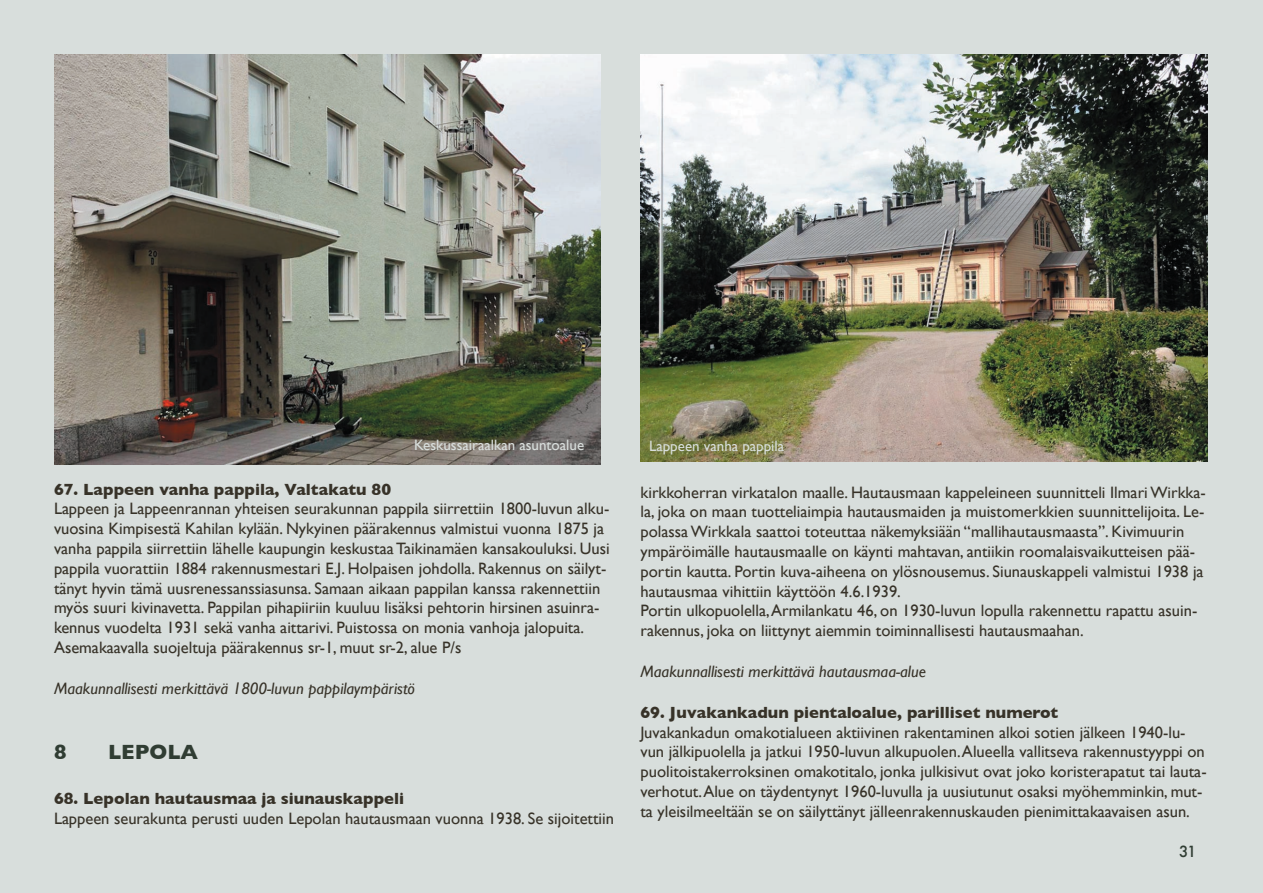
<style>
.page{position:relative;width:1263px;height:893px;background:#d8dedc}
.page>*{position:absolute;margin:0;border:0;box-sizing:border-box;transform-origin:0 0}
.t1{font:700 21px "Gill Sans";color:#303d33}
.t2{font:16.5px/19.8px "Gill Sans";color:#373228}
.t3{font:700 16.5px "Gill Sans";color:#373228}
.t4{font:italic 16.5px "Gill Sans";color:#373228}
.t5{font:15px "Gill Sans";color:#d8dedc}
.t6{font:500 15px "Futura";color:#303d33}
</style>
<div class="page">
<img style="left:640px;top:54px;width:568px;height:407px">
<img style="left:54px;top:54px;width:547px;height:410px">
<p class="t5" style="left:414px;top:436px;width:171px">Keskussairaalkan asuntoalue</p>
<p class="t5" style="left:649px;top:437px;width:136px">Lappeen vanha pappila</p>
<p class="t3" style="left:54px;top:479px;width:339px">67. Lappeen vanha pappila, Valtakatu 80</p>
<p class="t2" style="left:54px;top:499px;width:557px">Lappeen ja Lappeenrannan yhteisen seurakunnan pappila siirrettiin 1800-luvun alku&shy;vuosina Kimpisestä Kahilan kylään. Nykyinen päärakennus valmistui vuonna 1875 ja vanha pappila siirrettiin lähelle kaupungin keskustaa Taikinamäen kansakouluksi. Uusi pappila vuorattiin 1884 rakennusmestari E.J. Holpaisen johdolla. Rakennus on säilyt&shy;tänyt hyvin tämä uusrenessanssiasunsa. Samaan aikaan pappilan kanssa rakennettiin myös suuri kivinavetta. Pappilan pihapiiriin kuuluu lisäksi pehtorin hirsinen asuinra&shy;kennus vuodelta 1931 sekä vanha aittarivi. Puistossa on monia vanhoja jalopuita.<br>Asemakaavalla suojeltuja päärakennus sr-1, muut sr-2, alue P/s</p>
<p class="t4" style="left:54px;top:679px;width:363px">Maakunnallisesti merkittävä 1800-luvun pappilaympäristö</p>
<p class="t1" style="left:54px;top:739px;width:14px">8</p>
<p class="t1" style="left:108px;top:739px;width:91px">LEPOLA</p>
<p class="t3" style="left:54px;top:788px;width:352px">68. Lepolan hautausmaa ja siunauskappeli</p>
<p class="t2" style="left:54px;top:808px;width:561px">Lappeen seurakunta perusti uuden Lepolan hautausmaan vuonna 1938. Se sijoitettiin</p>
<p class="t2" style="left:640px;top:482px;width:567px">kirkkoherran virkatalon maalle. Hautausmaan kappeleineen suunnitteli Ilmari Wirkka&shy;la, joka on maan tuotteliaimpia hautausmaiden ja muistomerkkien suunnittelijoita. Le&shy;polassa Wirkkala saattoi toteuttaa näkemyksiään “mallihautausmaasta”. Kivimuurin ympäröimälle hautausmaalle on käynti mahtavan, antiikin roomalaisvaikutteisen pää&shy;portin kautta. Portin kuva-aiheena on ylösnousemus. Siunauskappeli valmistui 1938 ja hautausmaa vihittiin käyttöön 4.6.1939.<br>Portin ulkopuolella, Armilankatu 46, on 1930-luvun lopulla rakennettu rapattu asuin&shy;rakennus, joka on liittynyt aiemmin toiminnallisesti hautausmaahan.</p>
<p class="t4" style="left:640px;top:662px;width:287px">Maakunnallisesti merkittävä hautausmaa-alue</p>
<p class="t3" style="left:640px;top:703px;width:419px">69. Juvakankadun pientaloalue, parilliset numerot</p>
<p class="t2" style="left:640px;top:722px;width:568px">Juvakankadun omakotialueen aktiivinen rakentaminen alkoi sotien jälkeen 1940-lu&shy;vun jälkipuolella ja jatkui 1950-luvun alkupuolen. Alueella vallitseva rakennustyyppi on puolitoistakerroksinen omakotitalo, jonka julkisivut ovat joko koristerapatut tai lauta&shy;verhotut. Alue on täydentynyt 1960-luvulla ja uusiutunut osaksi myöhemminkin, mut&shy;ta yleisilmeeltään se on säilyttänyt jälleenrakennuskauden pienimittakaavaisen asun.</p>
<p class="t6" style="left:1179px;top:841px;width:19px">31</p>
</div>
